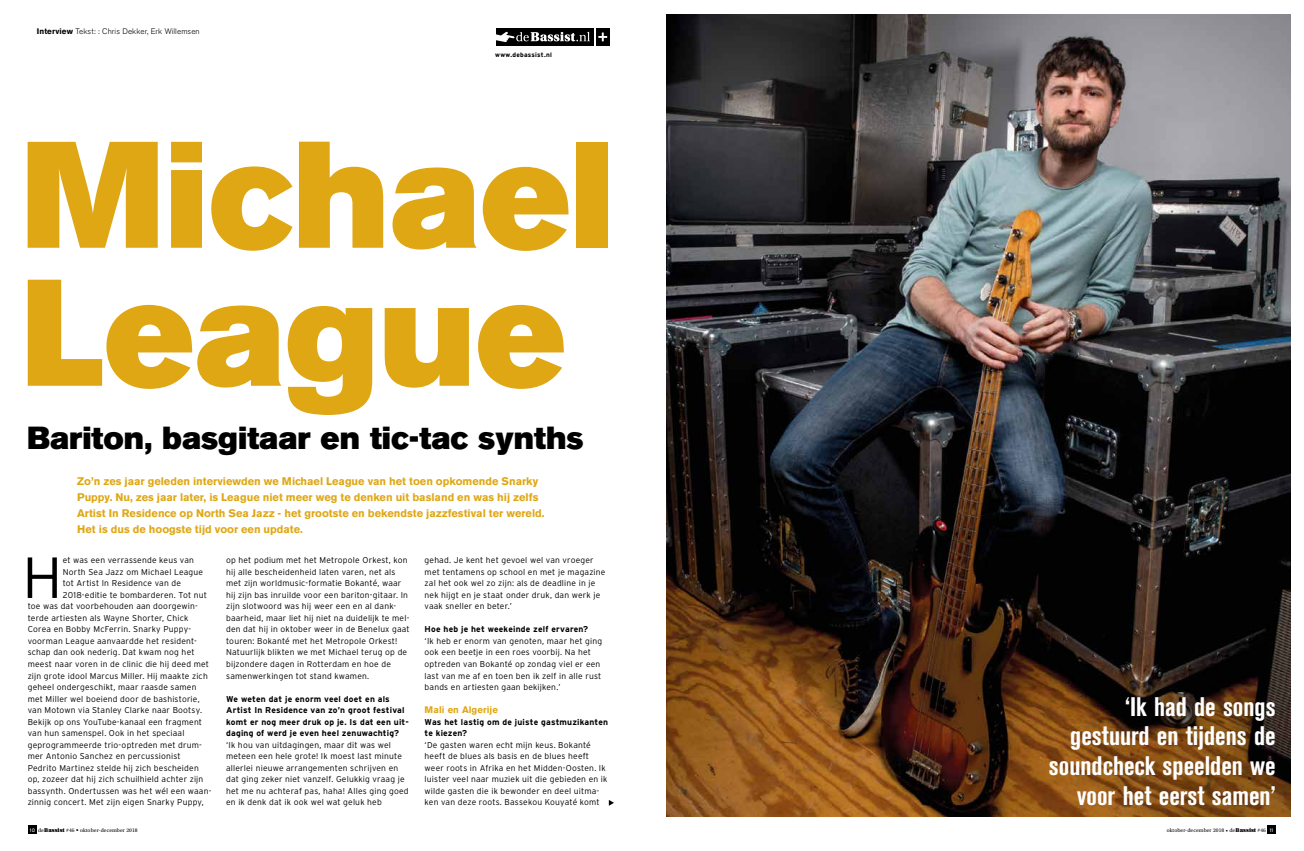
<style>
.page{position:relative;width:1304px;height:851px;background:#fff}
.page>*{position:absolute;margin:0;border:0;box-sizing:border-box;transform-origin:0 0}
.t1{font:149.9px/137.9px "Akzidenz Grotesk BE Super";color:#dfa714}
.t2{font:300 57.8px "Interstate";color:#000}
.t3{font:31.7px "Akzidenz Grotesk BE Super";color:#000}
.t4{font:700 condensed 26.6px/29.8px "Akzidenz Grotesk BE";color:#fff;text-align:right}
.t5{font:700 11px/16px "Akzidenz Grotesk BE";color:#dfa714}
.t6{font:700 9.5px "Akzidenz Grotesk BE";letter-spacing:.01em;color:#dfa714}
.t7{font:300 8.5px/11.5px "Interstate";letter-spacing:.02em;color:#000}
.t8{font:700 8.5px/11.5px "Interstate";letter-spacing:.02em;color:#000}
.t9{font:300 8px "Akzidenz Grotesk BE";letter-spacing:.015em;color:#000}
.t10{font:700 6.5px "Interstate";letter-spacing:.035em;color:#000}
.t11{font:5.5px "Utopia Std";letter-spacing:.015em;color:#000}
.s1{font-weight:700}
.s2{font-family:"Interstate";font-size:5px;color:#fff}
.s3{font-family:"Utopia";font-weight:900}
</style>
<div class="page">
<div style="left:496px;top:28px;width:98px;height:18px;background:#000"></div>
<div style="left:596px;top:28px;width:14px;height:18px;background:#000"></div>
<svg style="left:598px;top:33px;width:9px;height:8px"></svg>
<svg style="left:496px;top:32px;width:94px;height:10px"></svg>
<img style="left:666px;top:14px;width:624px;height:802px">
<div style="left:28px;top:825px;width:9px;height:8px;background:#000"></div>
<div style="left:1267px;top:825px;width:9px;height:8px;background:#000"></div>
<svg style="left:609px;top:800px;width:5px;height:5px"></svg>
<p class="t9" style="left:37px;top:27px;width:164px"><span class="s1">Interview</span> Tekst: : Chris Dekker, Erk Willemsen</p>
<p class="t10" style="left:495px;top:51px;width:58px">www.debassist.nl</p>
<h1 class="t1" style="left:21px;top:128px;width:595px">Michael<br>League</h1>
<h3 class="t3" style="left:27px;top:419px;width:558px">Bariton, basgitaar en tic-tac synths</h3>
<p class="t5" style="left:77px;top:473px;width:469px">Zo’n zes jaar geleden interviewden we Michael League van het toen opkomende Snarky Puppy. Nu, zes jaar later, is League niet meer weg te denken uit basland en was hij zelfs Artist In Residence op North Sea Jazz - het grootste en bekendste jazzfestival ter wereld.<br>Het is dus de hoogste tijd voor een update.</p>
<h2 class="t2" style="left:22px;top:545px;width:41px">H</h2>
<p class="t7" style="left:63px;top:554px;width:133px">et was een verrassende keus van</p>
<p class="t7" style="left:63px;top:566px;width:142px">North Sea Jazz om Michael League</p>
<p class="t7" style="left:63px;top:577px;width:120px">tot Artist In Residence van de</p>
<p class="t7" style="left:63px;top:589px;width:146px">2018-editie te bombarderen. Tot nut</p>
<p class="t7" style="left:28px;top:600px;width:172px">toe was dat voorbehouden aan doorgewin-</p>
<p class="t7" style="left:28px;top:612px;width:162px">terde artiesten als Wayne Shorter, Chick</p>
<p class="t7" style="left:28px;top:623px;width:165px">Corea en Bobby McFerrin. Snarky Puppy-</p>
<p class="t7" style="left:28px;top:635px;width:171px">voorman League aanvaardde het resident-</p>
<p class="t7" style="left:28px;top:646px;width:168px">schap dan ook nederig. Dat kwam nog het</p>
<p class="t7" style="left:28px;top:658px;width:183px">meest naar voren in de clinic die hij deed met</p>
<p class="t7" style="left:28px;top:669px;width:182px">zijn grote idool Marcus Miller. Hij maakte zich</p>
<p class="t7" style="left:28px;top:681px;width:170px">geheel ondergeschikt, maar raasde samen</p>
<p class="t7" style="left:28px;top:692px;width:174px">met Miller wel boeiend door de bashistorie,</p>
<p class="t7" style="left:28px;top:704px;width:176px">van Motown via Stanley Clarke naar Bootsy.</p>
<p class="t7" style="left:28px;top:715px;width:176px">Bekijk op ons YouTube-kanaal een fragment</p>
<p class="t7" style="left:28px;top:727px;width:158px">van hun samenspel. Ook in het speciaal</p>
<p class="t7" style="left:28px;top:738px;width:176px">geprogrammeerde trio-optreden met drum-</p>
<p class="t7" style="left:28px;top:750px;width:154px">mer Antonio Sanchez en percussionist</p>
<p class="t7" style="left:28px;top:761px;width:173px">Pedrito Martinez stelde hij zich bescheiden</p>
<p class="t7" style="left:28px;top:773px;width:177px">op, zozeer dat hij zich schuilhield achter zijn</p>
<p class="t7" style="left:28px;top:784px;width:185px">bassynth. Ondertussen was het wél een waan-</p>
<p class="t7" style="left:28px;top:796px;width:178px">zinnig concert. Met zijn eigen Snarky Puppy,</p>
<p class="t7" style="left:226px;top:554px;width:185px">op het podium met het Metropole Orkest, kon hij alle bescheidenheid laten varen, net als met zijn worldmusic-formatie Bokanté, waar hij zijn bas inruilde voor een bariton-gitaar. In zijn slotwoord was hij weer een en al dank&shy;baarheid, maar liet hij niet na duidelijk te mel&shy;den dat hij in oktober weer in de Benelux gaat touren: Bokanté met het Metropole Orkest!<br>Natuurlijk blikten we met Michael terug op de bijzondere dagen in Rotterdam en hoe de samenwerkingen tot stand kwamen.</p>
<p class="t8" style="left:226px;top:692px;width:184px">We weten dat je enorm veel doet en als Artist In Residence van zo’n groot festival komt er nog meer druk op je. Is dat een uit&shy;daging of werd je even heel zenuwachtig?</p>
<p class="t7" style="left:226px;top:738px;width:184px">‘Ik hou van uitdagingen, maar dit was wel meteen een hele grote! Ik moest last minute allerlei nieuwe arrangementen schrijven en dat ging zeker niet vanzelf. Gelukkig vraag je het me nu achteraf pas, haha! Alles ging goed en ik denk dat ik ook wel wat geluk heb</p>
<p class="t7" style="left:425px;top:554px;width:182px">gehad. Je kent het gevoel wel van vroeger met tentamens op school en met je magazine zal het ook wel zo zijn: als de deadline in je nek hijgt en je staat onder druk, dan werk je vaak sneller en beter.’</p>
<p class="t8" style="left:425px;top:623px;width:165px">Hoe heb je het weekeinde zelf ervaren?</p>
<p class="t7" style="left:425px;top:635px;width:179px">‘Ik heb er enorm van genoten, maar het ging ook een beetje in een roes voorbij. Na het optreden van Bokanté op zondag viel er een last van me af en toen ben ik zelf in alle rust bands en artiesten gaan bekijken.’</p>
<p class="t6" style="left:425px;top:704px;width:75px">Mali en Algerije</p>
<p class="t8" style="left:425px;top:715px;width:185px">Was het lastig om de juiste gastmuzikanten te kiezen?</p>
<p class="t7" style="left:425px;top:738px;width:184px">‘De gasten waren echt mijn keus. Bokanté heeft de blues als basis en de blues heeft weer roots in Afrika en het Midden-Oosten. Ik luister veel naar muziek uit die gebieden en ik wilde gasten die ik bewonder en deel uitma&shy;ken van deze roots. Bassekou Kouyaté komt</p>
<h3 class="t4" style="left:1049px;top:691px;width:228px">‘Ik had de songs gestuurd en tijdens de soundcheck speelden we voor het eerst samen’</h3>
<p class="t11" style="left:30px;top:826px;width:109px"><span class="s2">10</span> de<span class="s3">Bassist</span> #46 <span class="s3">•</span> oktober-december 2018</p>
<p class="t11" style="left:1167px;top:826px;width:108px">oktober-december 2018 • de<span class="s3">Bassist</span> #46 <span class="s2">11</span></p>
</div>
